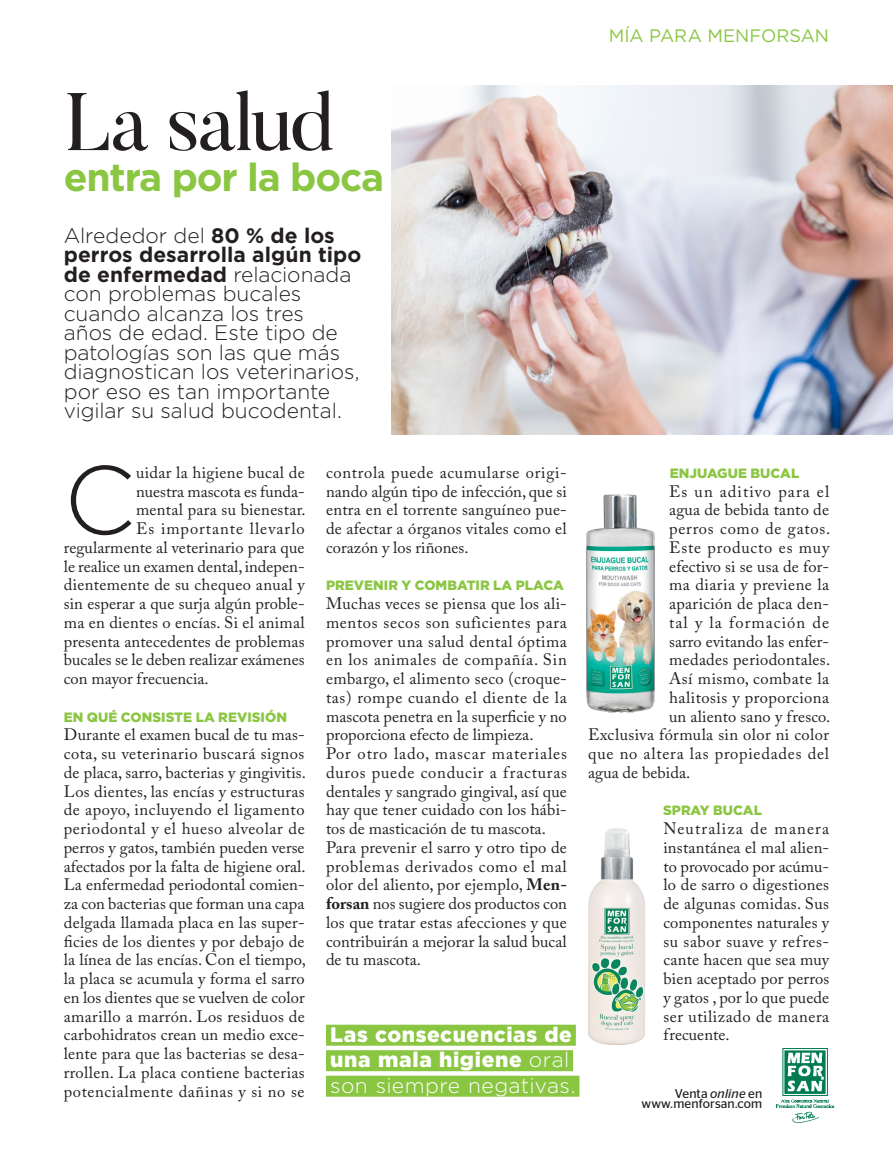
<style>
.page{position:relative;width:893px;height:1161px;background:#fff}
.page>*{position:absolute;margin:0;border:0;box-sizing:border-box;transform-origin:0 0}
.t1{font:300 96.9px "Gotham";color:#231f20}
.t2{font:81px "Butler";letter-spacing:-.035em;color:#231f20}
.t3{font:700 39px "Gotham";letter-spacing:-.03em;color:#8bc643}
.t4{font:300 21px/19.5px "Gotham";letter-spacing:-.005em;color:#231f20}
.Recuadro_Stag_Light{font:900 21px "Gotham";letter-spacing:.03em;color:#fff}
.Recuadro_Stag_Light-2{font:300 21px "Gotham";letter-spacing:.02em;color:#fff}
.t5{font:18px "Gotham";color:#8bc643}
.t6{font:16.5px/18.8px "Adobe Caslon Pro";letter-spacing:.015em;color:#231f20;text-align:justify}
.t7{font:16.5px "Adobe Caslon Pro";letter-spacing:.05em;color:#231f20}
.t8{font:16.5px "Adobe Caslon Pro";letter-spacing:.065em;color:#231f20}
.t9{font:16.5px "Adobe Caslon Pro";letter-spacing:.045em;color:#231f20}
.t10{font:16.5px "Adobe Caslon Pro";letter-spacing:.055em;color:#231f20}
.t11{font:900 13.5px "Gotham";letter-spacing:.005em;color:#8bc643}
.Pie_Caja_K{font:12.75px/10.5px "Stag Sans";letter-spacing:.01em;color:#231f20;text-align:right}
.s1{font-weight:700}
.s2{font-weight:300}
.s3{font-style:italic}
</style>
<div class="page">
<img style="left:775px;top:1048px;width:60px;height:75px">
<img style="left:392px;top:85px;width:501px;height:350px">
<img style="left:586px;top:494px;width:69px;height:219px">
<img style="left:588px;top:828px;width:57px;height:217px">
<div style="left:326px;top:1025px;width:250px;height:21px;background:#8bc643"></div>
<div style="left:326px;top:1050px;width:247px;height:21px;background:#8bc643"></div>
<div style="left:326px;top:1076px;width:253px;height:21px;background:#8bc643"></div>
<p class="t2" style="left:64px;top:71px;width:271px">La salud</p>
<p class="t3" style="left:64px;top:151px;width:322px">entra por la boca</p>
<p class="t4" style="left:64px;top:225px;width:299px">Alrededor del <span class="s1">80 % de los perros desarrolla algún tipo de enfermedad</span> relacionada con problemas bucales cuando alcanza los tres<br>años de edad. Este tipo de patologías son las que más diagnostican los veterinarios, por eso es tan importante vigilar su salud bucodental.</p>
<p class="t5" style="left:609px;top:24px;width:222px">MÍA PARA MENFORSAN</p>
<p class="t1" style="left:64px;top:438px;width:73px">C</p>
<p class="t6" style="left:136px;top:463px;width:170px">uidar la higiene bucal de</p>
<p class="t6" style="left:136px;top:481px;width:170px">nuestra mascota es funda-</p>
<p class="t6" style="left:136px;top:500px;width:171px">mental para su bienestar.</p>
<p class="t10" style="left:136px;top:519px;width:170px">Es importante llevarlo</p>
<p class="t6" style="left:64px;top:538px;width:242px">regularmente al veterinario para que</p>
<p class="t6" style="left:64px;top:556px;width:242px">le realice un examen dental, indepen-</p>
<p class="t6" style="left:64px;top:575px;width:242px">dientemente de su chequeo anual y</p>
<p class="t6" style="left:64px;top:594px;width:242px">sin esperar a que surja algún proble-</p>
<p class="t6" style="left:64px;top:613px;width:242px">ma en dientes o encías. Si el animal</p>
<p class="t6" style="left:64px;top:631px;width:242px">presenta antecedentes de problemas</p>
<p class="t6" style="left:64px;top:650px;width:242px">bucales se le deben realizar exámenes</p>
<p class="t6" style="left:64px;top:669px;width:147px">con mayor frecuencia.</p>
<p class="t11" style="left:64px;top:707px;width:225px">EN QUÉ CONSISTE LA REVISIÓN</p>
<p class="t6" style="left:64px;top:725px;width:244px">Durante el examen bucal de tu mas&shy;cota, su veterinario buscará signos de placa, sarro, bacterias y gingivitis.<br>Los dientes, las encías y estructuras de apoyo, incluyendo el ligamento periodontal y el hueso alveolar de perros y gatos, también pueden verse afectados por la falta de higiene oral.<br>La enfermedad periodontal comien&shy;za con bacterias que forman una capa delgada llamada placa en las super&shy;ficies de los dientes y por debajo de la línea de las encías. Con el tiempo, la placa se acumula y forma el sarro en los dientes que se vuelven de color amarillo a marrón. Los residuos de carbohidratos crean un medio exce&shy;lente para que las bacterias se desa&shy;rrollen. La placa contiene bacterias potencialmente dañinas y si no se</p>
<p class="t6" style="left:326px;top:463px;width:242px">controla puede acumularse origi&shy;nando algún tipo de infección, que si entra en el torrente sanguíneo pue&shy;de afectar a órganos vitales como el corazón y los riñones.</p>
<p class="t11" style="left:326px;top:576px;width:239px">PREVENIR Y COMBATIR LA PLACA</p>
<p class="t6" style="left:326px;top:594px;width:242px">Muchas veces se piensa que los ali&shy;mentos secos son suficientes para promover una salud dental óptima en los animales de compañía. Sin embargo, el alimento seco (croque&shy;tas) rompe cuando el diente de la mascota penetra en la superficie y no proporciona efecto de limpieza.</p>
<p class="t6" style="left:326px;top:744px;width:243px">Por otro lado, mascar materiales duros puede conducir a fracturas dentales y sangrado gingival, así que hay que tener cuidado con los hábi&shy;tos de masticación de tu mascota.</p>
<p class="t6" style="left:326px;top:838px;width:242px">Para prevenir el sarro y otro tipo de problemas derivados como el mal olor del aliento, por ejemplo, <span class="s1">Men&shy;forsan</span> nos sugiere dos productos con los que tratar estas afecciones y que contribuirán a mejorar la salud bucal de tu mascota.</p>
<p class="t11" style="left:670px;top:464px;width:131px">ENJUAGUE BUCAL</p>
<p class="t8" style="left:669px;top:481px;width:162px">Es un aditivo para el</p>
<p class="t6" style="left:669px;top:500px;width:161px">agua de bebida tanto de</p>
<p class="t7" style="left:669px;top:519px;width:163px">perros como de gatos.</p>
<p class="t7" style="left:669px;top:537px;width:162px">Este producto es muy</p>
<p class="t6" style="left:669px;top:556px;width:162px">efectivo si se usa de for-</p>
<p class="t6" style="left:669px;top:575px;width:161px">ma diaria y previene la</p>
<p class="t6" style="left:669px;top:594px;width:162px">aparición de placa den-</p>
<p class="t8" style="left:669px;top:612px;width:161px">tal y la formación de</p>
<p class="t6" style="left:669px;top:631px;width:162px">sarro evitando las enfer-</p>
<p class="t6" style="left:669px;top:650px;width:163px">medades periodontales.</p>
<p class="t6" style="left:669px;top:669px;width:161px">Así mismo, combate la</p>
<p class="t6" style="left:669px;top:688px;width:162px">halitosis y proporciona</p>
<p class="t6" style="left:669px;top:706px;width:163px">un aliento sano y fresco.</p>
<p class="t6" style="left:588px;top:725px;width:242px">Exclusiva fórmula sin olor ni color</p>
<p class="t9" style="left:588px;top:744px;width:242px">que no altera las propiedades del</p>
<p class="t6" style="left:588px;top:763px;width:104px">agua de bebida.</p>
<p class="t11" style="left:663px;top:801px;width:100px">SPRAY BUCAL</p>
<p class="t6" style="left:663px;top:819px;width:167px">Neutraliza de manera instantánea el mal alien&shy;to provocado por acúmu&shy;lo de sarro o digestiones de algunas comidas. Sus componentes naturales y su sabor suave y refres&shy;cante hacen que sea muy bien aceptado por perros y gatos , por lo que puede ser utilizado de manera</p>
<p class="Recuadro_Stag_Light" style="left:330px;top:1020px;width:243px">Las consecuencias de</p>
<p class="t6" style="left:663px;top:1025px;width:68px">frecuente.</p>
<p class="Recuadro_Stag_Light" style="left:330px;top:1045px;width:241px">una mala higiene <span class="s2">oral</span></p>
<p class="Recuadro_Stag_Light-2" style="left:330px;top:1072px;width:247px">son siempre negativas.</p>
<p class="Pie_Caja_K" style="left:641px;top:1088px;width:122px">Venta <span class="s3">online</span> en www.menforsan.com</p>
</div>
